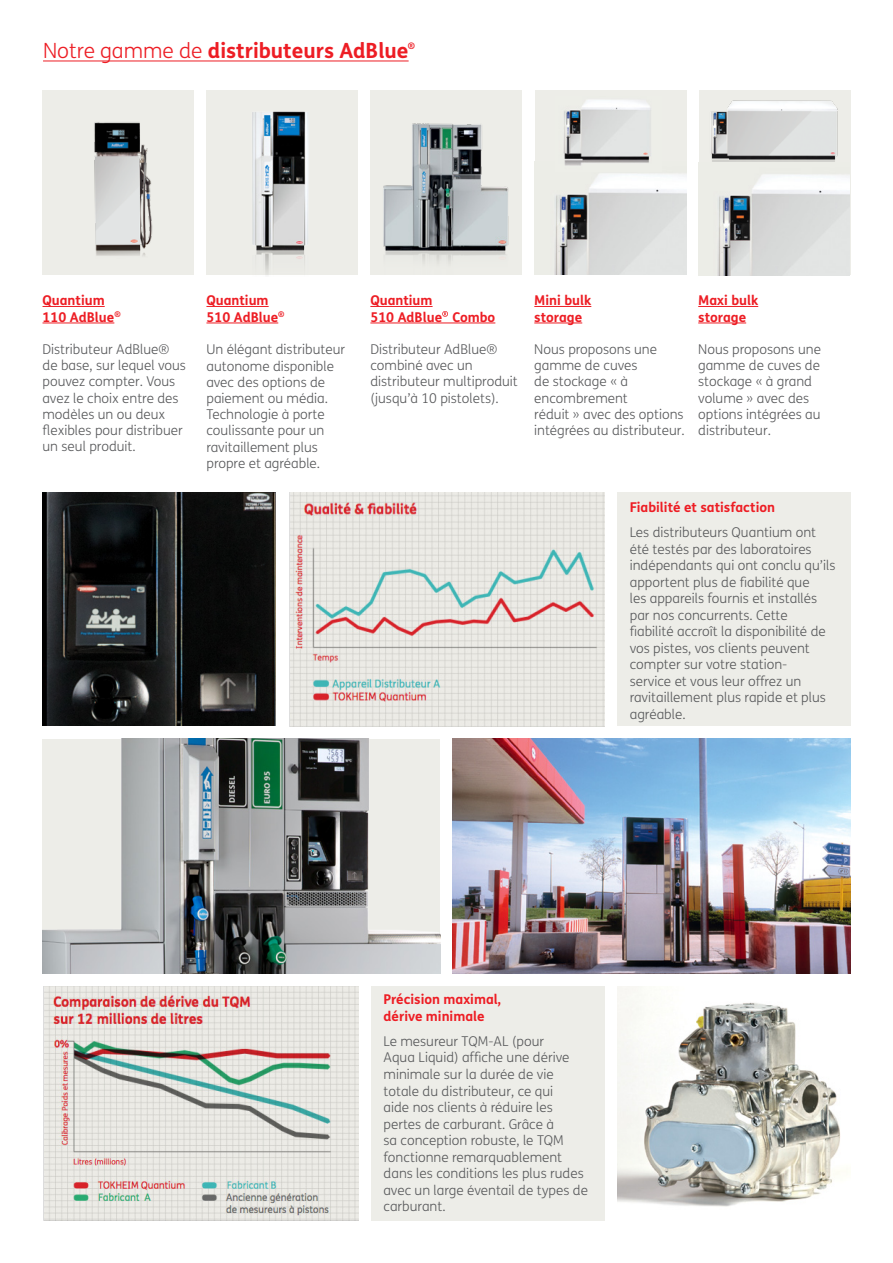
<style>
.page{position:relative;width:893px;height:1263px;background:#fff}
.page>*{position:absolute;margin:0;border:0;box-sizing:border-box;transform-origin:0 0}
.t1{font:700 21px "FS Me";color:#ed1d24}
.t2{font:300 13.5px/16.2px "FS Me";color:#58595b}
.t3{font:700 13.5px/16.5px "FS Me";color:#ed1d24}
.t4{font:700 9px "FS Me";color:#ed1d24}
.s1{font-weight:300}
</style>
<div class="page">
<img style="left:43px;top:492px;width:233px;height:234px">
<img style="left:453px;top:739px;width:397px;height:234px">
<div style="left:617px;top:492px;width:233px;height:234px;background:#edede8"></div>
<div style="left:371px;top:986px;width:233px;height:234px;background:#edede8"></div>
<img style="left:617px;top:986px;width:223px;height:221px">
<hr style="left:43px;top:306px;width:62px;height:1px;background:#ed1d24">
<hr style="left:43px;top:323px;width:71px;height:1px;background:#ed1d24">
<hr style="left:206px;top:306px;width:63px;height:1px;background:#ed1d24">
<hr style="left:206px;top:323px;width:72px;height:1px;background:#ed1d24">
<hr style="left:370px;top:306px;width:63px;height:1px;background:#ed1d24">
<hr style="left:370px;top:323px;width:125px;height:1px;background:#ed1d24">
<hr style="left:534px;top:306px;width:57px;height:1px;background:#ed1d24">
<hr style="left:534px;top:323px;width:48px;height:1px;background:#ed1d24">
<hr style="left:698px;top:306px;width:60px;height:1px;background:#ed1d24">
<hr style="left:698px;top:323px;width:48px;height:1px;background:#ed1d24">
<div style="left:43px;top:90px;width:151px;height:185px;background:#edede8"></div>
<div style="left:535px;top:90px;width:151px;height:185px;background:#edede8"></div>
<div style="left:699px;top:90px;width:151px;height:185px;background:#edede8"></div>
<hr style="left:43px;top:61px;width:366px;height:1px;background:#ed1d24">
<img style="left:43px;top:739px;width:397px;height:234px">
<img style="left:554px;top:173px;width:132px;height:102px">
<img style="left:370px;top:92px;width:152px;height:183px">
<img style="left:206px;top:92px;width:152px;height:183px">
<img style="left:94px;top:122px;width:59px;height:134px">
<img style="left:711px;top:100px;width:127px;height:62px">
<svg style="left:442px;top:311px;width:6px;height:6px"></svg>
<img style="left:563px;top:100px;width:88px;height:66px">
<img style="left:698px;top:162px;width:152px;height:114px">
<img style="left:289px;top:493px;width:315px;height:234px">
<img style="left:43px;top:986px;width:315px;height:234px">
<p class="t1" style="left:43px;top:38px;width:367px"><span class="s1">Notre gamme de</span> distributeurs AdBlue</p>
<p class="t4" style="left:408px;top:40px;width:9px">®</p>
<p class="t3" style="left:43px;top:292px;width:64px">Quantium</p>
<p class="t3" style="left:43px;top:309px;width:80px">110 AdBlue<sup>®</sup></p>
<p class="t2" style="left:43px;top:341px;width:145px">Distributeur AdBlue® de base, sur lequel vous pouvez compter. Vous avez le choix entre des modèles un ou deux flexibles pour distribuer un seul produit.</p>
<p class="t3" style="left:206px;top:292px;width:64px">Quantium</p>
<p class="t3" style="left:206px;top:309px;width:80px">510 AdBlue<sup>®</sup></p>
<p class="t2" style="left:206px;top:342px;width:140px">Un élégant distributeur autonome disponible avec des options de paiement ou média.<br>Technologie à porte coulissante pour un ravitaillement plus propre et agréable.</p>
<p class="t3" style="left:370px;top:292px;width:64px">Quantium</p>
<p class="t3" style="left:370px;top:309px;width:126px">510 AdBlue Combo</p>
<p class="t2" style="left:370px;top:341px;width:149px">Distributeur AdBlue® combiné avec un distributeur multiproduit (jusqu’à 10 pistolets).</p>
<p class="t3" style="left:534px;top:292px;width:59px">Mini bulk storage</p>
<p class="t2" style="left:534px;top:341px;width:124px">Nous proposons une gamme de cuves</p>
<p class="t2" style="left:534px;top:374px;width:95px">de stockage « à encombrement</p>
<p class="t2" style="left:534px;top:406px;width:152px">réduit » avec des options intégrées au distributeur.</p>
<p class="t3" style="left:698px;top:292px;width:62px">Maxi bulk storage</p>
<p class="t2" style="left:698px;top:341px;width:124px">Nous proposons une gamme de cuves de stockage « à grand volume » avec des options intégrées au distributeur.</p>
<p class="t3" style="left:630px;top:499px;width:147px">Fiabilité et satisfaction</p>
<p class="t2" style="left:630px;top:524px;width:207px">Les distributeurs Quantium ont été testés par des laboratoires indépendants qui ont conclu qu’ils apportent plus de fiabilité que<br>les appareils fournis et installés par nos concurrents. Cette<br>fiabilité accroît la disponibilité de vos pistes, vos clients peuvent compter sur votre station-<br>service et vous leur offrez un ravitaillement plus rapide et plus agréable.</p>
<p class="t3" style="left:384px;top:991px;width:119px">Précision maximal, dérive minimale</p>
<p class="t2" style="left:384px;top:1033px;width:206px">Le mesureur TQM-AL (pour<br>Aqua Liquid) affiche une dérive minimale sur la durée de vie totale du distributeur, ce qui<br>aide nos clients à réduire les pertes de carburant. Grâce à<br>sa conception robuste, le TQM fonctionne remarquablement dans les conditions les plus rudes avec un large éventail de types de carburant.</p>
</div>
